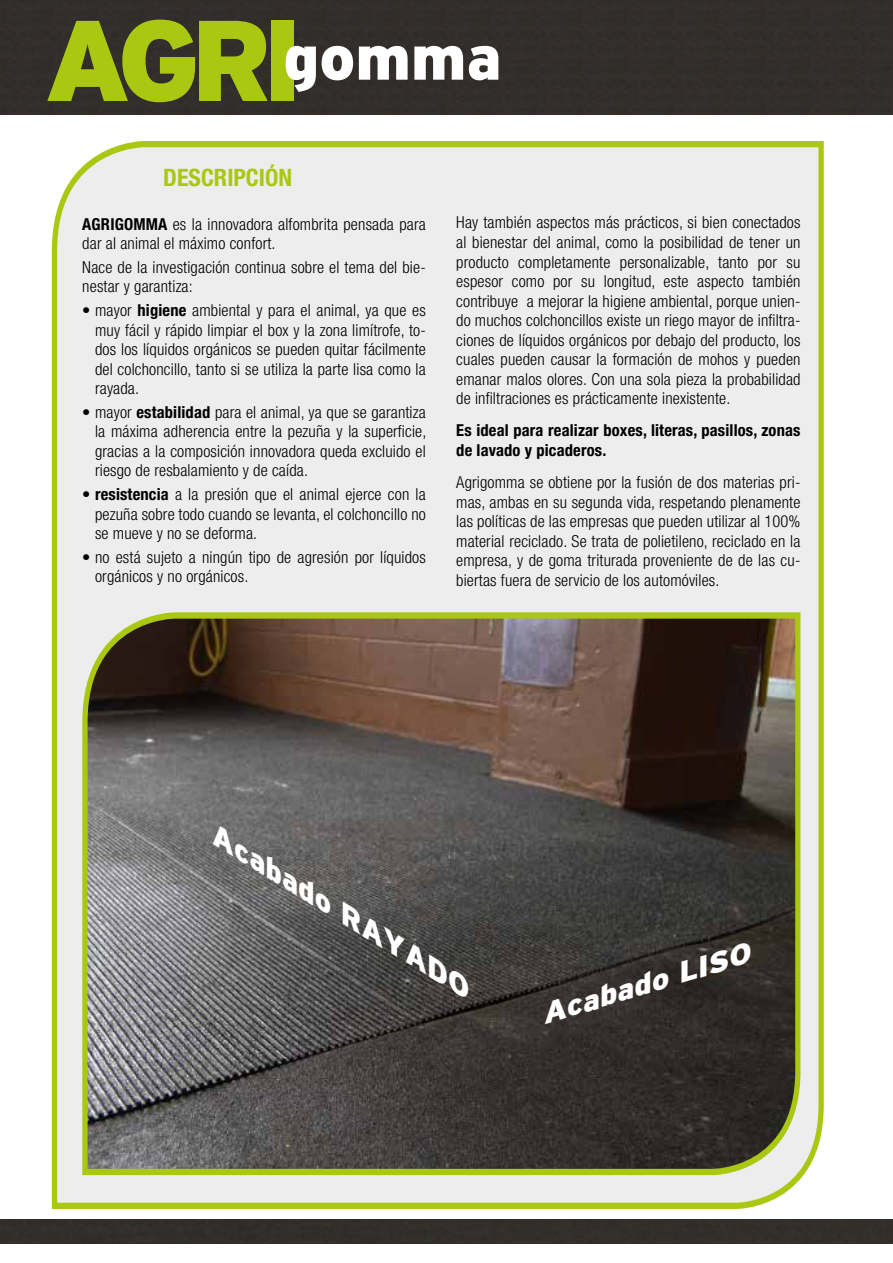
<style>
.page{position:relative;width:893px;height:1263px;background:#fff}
.page>*{position:absolute;margin:0;border:0;box-sizing:border-box;transform-origin:0 0}
.t1{font:900 63.15px "Interstate";color:#fff}
.t2{font:italic 900 28.2px "Interstate";color:#fff;scale:1.13 1}
.t3{font:italic 900 26.55px "Interstate";color:#fff;scale:1.28 1}
.t4{font:700 condensed 24px "Helvetica Neue LT Std";color:#aac811}
.t5{font:300 condensed 16.5px/19.5px "Helvetica Neue LT Std";letter-spacing:.01em;color:#000;text-align:justify}
.t6{font:700 condensed 16.5px/19.5px "Helvetica Neue LT Std";letter-spacing:.01em;color:#000}
.s1{font-size:114.45px;color:#aac811}
.s2{font-weight:700}
</style>
<div class="page">
<div style="left:364px;top:0;width:528px;height:115px;background:#322e2b"></div>
<div style="left:0;top:0;width:364px;height:115px;background:#322e2b"></div>
<div style="left:0;top:1219px;width:893px;height:25px;background:#322e2b"></div>
<div style="left:51px;top:141px;width:773px;height:1068px;background:#ededed"></div>
<svg style="left:80px;top:609px;width:723px;height:569px;background:#59544a"></svg>
<h1 class="t1" style="left:44px;top:21px;width:459px"><span class="s1">AGRI</span>gomma</h1>
<h3 class="t4" style="left:163px;top:163px;width:130px">DESCRIPCIÓN</h3>
<p class="t5" style="left:82px;top:214px;width:345px"><span class="s2">AGRIGOMMA</span> es la innovadora alfombrita pensada para dar al animal el máximo confort.</p>
<p class="t5" style="left:82px;top:257px;width:345px">Nace de la investigación continua sobre el tema del bie&shy;nestar y garantiza:</p>
<p class="t5" style="left:95px;top:300px;width:332px;text-indent:-13px">• mayor <span class="s2">higiene</span> ambiental y para el animal, ya que es muy fácil y rápido limpiar el box y la zona limítrofe, to&shy;dos los líquidos orgánicos se pueden quitar fácilmente del colchoncillo, tanto si se utiliza la parte lisa como la rayada.</p>
<p class="t5" style="left:95px;top:402px;width:333px;text-indent:-13px">• mayor <span class="s2">estabilidad</span> para el animal, ya que se garantiza la máxima adherencia entre la pezuña y la superficie, gracias a la composición innovadora queda excluido el riesgo de resbalamiento y de caída.</p>
<p class="t5" style="left:95px;top:484px;width:332px;text-indent:-13px">• <span class="s2">resistencia</span> a la presión que el animal ejerce con la pezuña sobre todo cuando se levanta, el colchoncillo no se mueve y no se deforma.</p>
<p class="t5" style="left:95px;top:547px;width:332px;text-indent:-13px">• no está sujeto a ningún tipo de agresión por líquidos orgánicos y no orgánicos.</p>
<p class="t5" style="left:456px;top:213px;width:346px">Hay también aspectos más prácticos, si bien conectados al bienestar del animal, como la posibilidad de tener un producto completamente personalizable, tanto por su espesor como por su longitud, este aspecto también contribuye a mejorar la higiene ambiental, porque unien&shy;do muchos colchoncillos existe un riego mayor de infiltra&shy;ciones de líquidos orgánicos por debajo del producto, los cuales pueden causar la formación de mohos y pueden emanar malos olores. Con una sola pieza la probabilidad de infiltraciones es prácticamente inexistente.</p>
<p class="t6" style="left:456px;top:420px;width:346px">Es ideal para realizar boxes, literas, pasillos, zonas de lavado y picaderos.</p>
<p class="t5" style="left:456px;top:472px;width:346px">Agrigomma se obtiene por la fusión de dos materias pri&shy;mas, ambas en su segunda vida, respetando plenamente las políticas de las empresas que pueden utilizar al 100% material reciclado. Se trata de polietileno, reciclado en la empresa, y de goma triturada proveniente de de las cu&shy;biertas fuera de servicio de los automóviles.</p>
<h3 class="t3" style="left:226px;top:821px;width:237px;rotate:32deg">Acabado RAYADO</h3>
<h2 class="t2" style="left:537px;top:1000px;width:194px;rotate:-17deg">Acabado LISO</h2>
</div>
